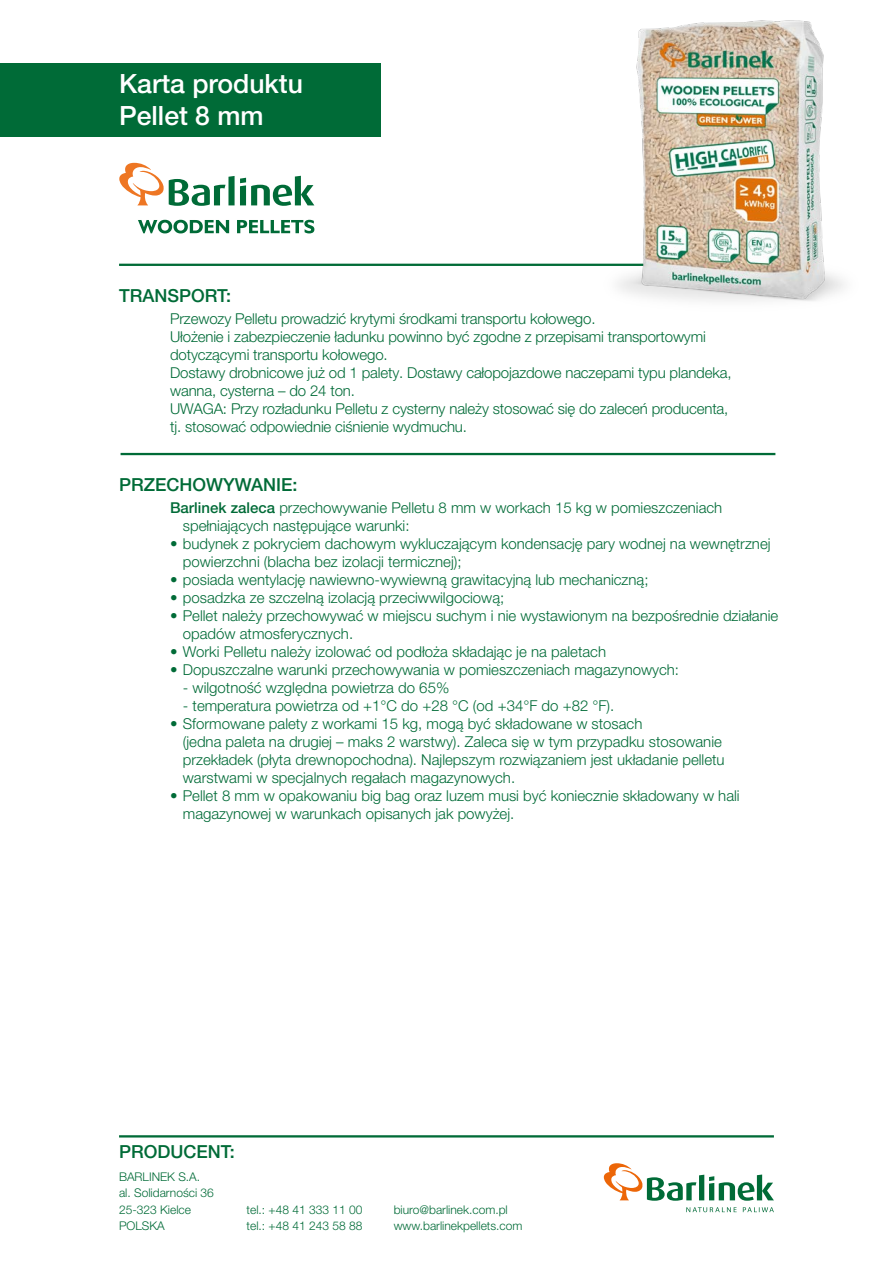
<style>
.page{position:relative;width:893px;height:1263px;background:#fff}
.page>*{position:absolute;margin:0;border:0;box-sizing:border-box;transform-origin:0 0}
.t1{font:500 26.55px/31.8px "Helvetica Neue LT Pro";color:#fff}
.t2{font:500 18px "Helvetica Neue LT Pro";color:#006b37}
.t3{font:300 15px/18px "Helvetica Neue LT Pro";color:#006b37}
.t4{font:300 12px/16.5px "Helvetica Neue LT Pro";color:#006b37}
.s1{font-weight:500}
</style>
<div class="page">
<hr style="left:121px;top:453px;width:654px;height:2px;background:#006b37">
<hr style="left:119px;top:264px;width:655px;height:2px;background:#006b37">
<hr style="left:119px;top:1135px;width:655px;height:2px;background:#006b37">
<svg style="left:119px;top:163px;width:195px;height:43px"></svg>
<svg style="left:138px;top:220px;width:91px;height:13px"></svg>
<svg style="left:237px;top:220px;width:77px;height:13px"></svg>
<svg style="left:604px;top:1163px;width:170px;height:49px"></svg>
<div style="left:0;top:63px;width:381px;height:74px;background:#006b37"></div>
<img style="left:578px;top:20px;width:266px;height:281px">
<h1 class="t1" style="left:119px;top:68px;width:185px">Karta produktu<br>Pellet 8 mm</h1>
<p class="t2" style="left:119px;top:284px;width:114px">TRANSPORT:</p>
<p class="t3" style="left:170px;top:309px;width:563px">Przewozy Pelletu prowadzić krytymi środkami transportu kołowego.<br>Ułożenie i zabezpieczenie ładunku powinno być zgodne z przepisami transportowymi dotyczącymi transportu kołowego.<br>Dostawy drobnicowe już od 1 palety. Dostawy całopojazdowe naczepami typu plandeka, wanna, cysterna – do 24 ton.<br>UWAGA: Przy rozładunku Pelletu z cysterny należy stosować się do zaleceń producenta, tj. stosować odpowiednie ciśnienie wydmuchu.</p>
<p class="t2" style="left:119px;top:474px;width:180px">PRZECHOWYWANIE:</p>
<p class="t3" style="left:183px;top:499px;width:541px;text-indent:-13px"><span class="s1">Barlinek zaleca</span> przechowywanie Pelletu 8 mm w workach 15 kg w pomieszczeniach spełniających następujące warunki:</p>
<p class="t3" style="left:183px;top:535px;width:589px;text-indent:-13px">• budynek z pokryciem dachowym wykluczającym kondensację pary wodnej na wewnętrznej powierzchni (blacha bez izolacji termicznej);</p>
<p class="t3" style="left:170px;top:571px;width:480px">• posiada wentylację nawiewno-wywiewną grawitacyjną lub mechaniczną;</p>
<p class="t3" style="left:170px;top:589px;width:336px">• posadzka ze szczelną izolacją przeciwwilgociową;</p>
<p class="t3" style="left:183px;top:607px;width:597px;text-indent:-13px">• Pellet należy przechowywać w miejscu suchym i nie wystawionym na bezpośrednie działanie opadów atmosferycznych.</p>
<p class="t3" style="left:170px;top:643px;width:437px">• Worki Pelletu należy izolować od podłoża składając je na paletach</p>
<p class="t3" style="left:170px;top:661px;width:511px">• Dopuszczalne warunki przechowywania w pomieszczeniach magazynowych:</p>
<p class="t3" style="left:183px;top:679px;width:268px">- wilgotność względna powietrza do 65%</p>
<p class="t3" style="left:183px;top:697px;width:433px">- temperatura powietrza od +1°C do +28 °C (od +34°F do +82 °F).</p>
<p class="t3" style="left:183px;top:715px;width:543px;text-indent:-13px">• Sformowane palety z workami 15 kg, mogą być składowane w stosach<br>(jedna paleta na drugiej – maks 2 warstwy). Zaleca się w tym przypadku stosowanie przekładek (płyta drewnopochodna). Najlepszym rozwiązaniem jest układanie pelletu warstwami w specjalnych regałach magazynowych.</p>
<p class="t3" style="left:183px;top:787px;width:558px;text-indent:-13px">• Pellet 8 mm w opakowaniu big bag oraz luzem musi być koniecznie składowany w hali magazynowej w warunkach opisanych jak powyżej.</p>
<p class="t2" style="left:119px;top:1141px;width:117px">PRODUCENT:</p>
<p class="t4" style="left:119px;top:1168px;width:96px">BARLINEK S.A. al. Solidarności 36<br>25-323 Kielce<br>POLSKA</p>
<p class="t4" style="left:247px;top:1201px;width:117px">tel.: +48 41 333 11 00 tel.: +48 41 243 58 88</p>
<p class="t4" style="left:394px;top:1201px;width:130px">biuro@barlinek.com.pl www.barlinekpellets.com</p>
</div>
